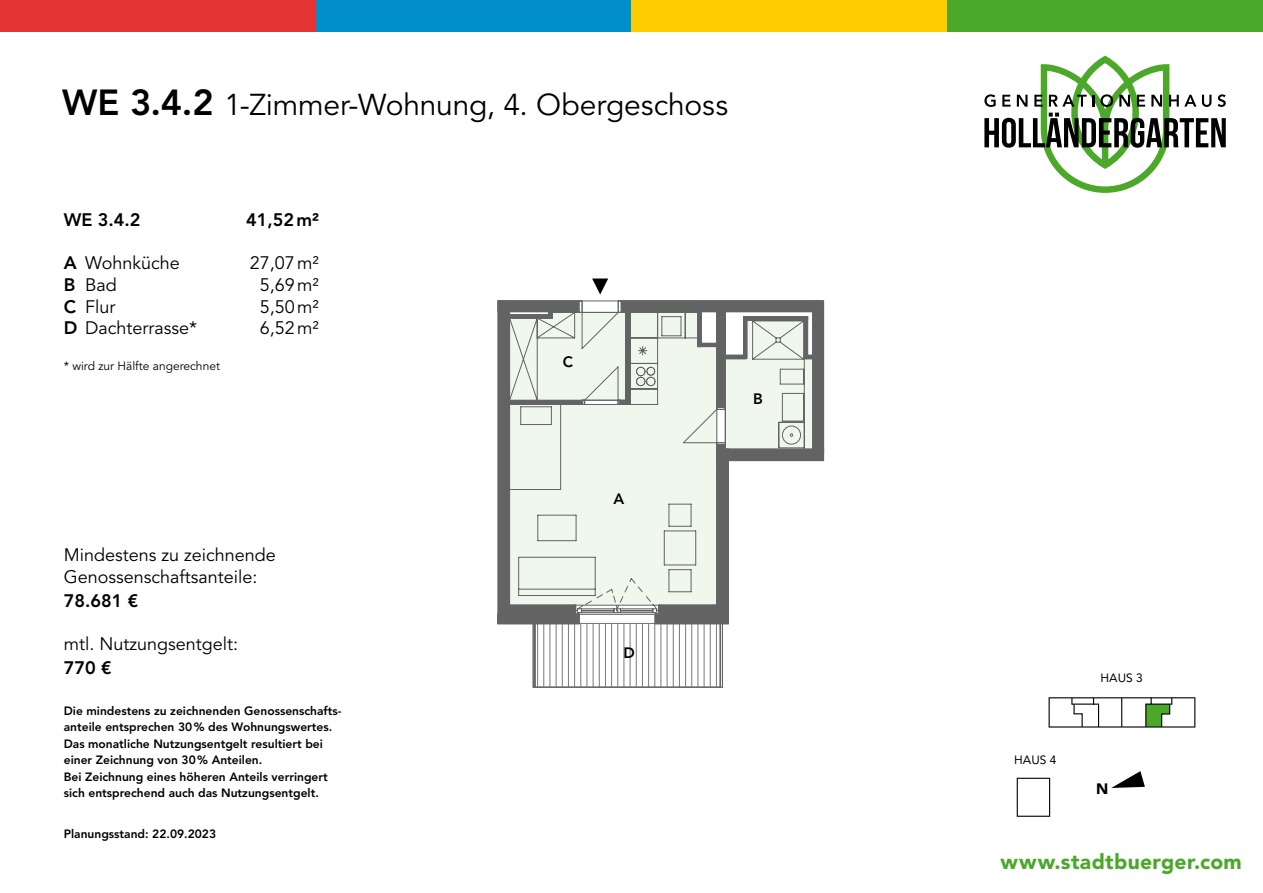
<style>
.page{position:relative;width:1263px;height:893px;background:#fff}
.page>*{position:absolute;margin:0;border:0;box-sizing:border-box;transform-origin:0 0}
.t1{font:30px "Avenir LT Std";letter-spacing:-.005em;color:#000}
.t2{font:900 21px "Avenir LT Std";letter-spacing:.015em;color:#4ba829}
.t3{font:18px/21.6px "Avenir LT Std";color:#000}
.t4{font:800 18px "Avenir LT Std";color:#000}
.t5{font:800 15px "Avenir LT Std";color:#000}
.t6{font:900 15px "Avenir LT Std";color:#000}
.t7{font:800 12px/16.5px "Avenir LT Std";color:#000}
.t8{font:12px "Avenir LT Std";color:#000}
.t9{font:12px "Avenir LT Std";color:#000}
.s1{font-weight:800;font-size:36px}
.s2{font-weight:800}
</style>
<div class="page">
<div style="left:0;top:0;width:316px;height:32px;background:#e53434"></div>
<div style="left:316px;top:0;width:315px;height:32px;background:#008fcb"></div>
<div style="left:947px;top:0;width:316px;height:32px;background:#4ba829"></div>
<div style="left:631px;top:0;width:316px;height:32px;background:#fecc00"></div>
<svg style="left:984px;top:56px;width:242px;height:137px"></svg>
<svg style="left:1111px;top:771px;width:34px;height:17px"></svg>
<svg style="left:1017px;top:778px;width:33px;height:39px"></svg>
<svg style="left:1048px;top:697px;width:147px;height:31px"></svg>
<hr style="left:716px;top:623px;width:1px;height:64px;background:#7d787a">
<hr style="left:710px;top:623px;width:1px;height:64px;background:#7d787a">
<hr style="left:704px;top:623px;width:1px;height:64px;background:#7d787a">
<hr style="left:698px;top:623px;width:1px;height:64px;background:#7d787a">
<hr style="left:691px;top:623px;width:1px;height:64px;background:#7d787a">
<hr style="left:685px;top:623px;width:1px;height:64px;background:#7d787a">
<hr style="left:679px;top:623px;width:1px;height:64px;background:#7d787a">
<hr style="left:673px;top:623px;width:1px;height:64px;background:#7d787a">
<hr style="left:667px;top:623px;width:1px;height:64px;background:#7d787a">
<hr style="left:661px;top:623px;width:1px;height:64px;background:#7d787a">
<hr style="left:654px;top:623px;width:1px;height:64px;background:#7d787a">
<hr style="left:648px;top:623px;width:1px;height:64px;background:#7d787a">
<hr style="left:642px;top:623px;width:1px;height:64px;background:#7d787a">
<hr style="left:636px;top:623px;width:1px;height:64px;background:#7d787a">
<hr style="left:630px;top:623px;width:1px;height:64px;background:#7d787a">
<hr style="left:624px;top:623px;width:1px;height:64px;background:#7d787a">
<hr style="left:617px;top:623px;width:1px;height:64px;background:#7d787a">
<hr style="left:611px;top:623px;width:1px;height:64px;background:#7d787a">
<hr style="left:605px;top:623px;width:1px;height:64px;background:#7d787a">
<hr style="left:599px;top:623px;width:1px;height:64px;background:#7d787a">
<hr style="left:593px;top:623px;width:1px;height:64px;background:#7d787a">
<hr style="left:587px;top:623px;width:1px;height:64px;background:#7d787a">
<hr style="left:580px;top:623px;width:1px;height:64px;background:#7d787a">
<hr style="left:574px;top:623px;width:1px;height:64px;background:#7d787a">
<hr style="left:568px;top:623px;width:1px;height:64px;background:#7d787a">
<hr style="left:562px;top:623px;width:1px;height:64px;background:#7d787a">
<hr style="left:556px;top:623px;width:1px;height:64px;background:#7d787a">
<hr style="left:550px;top:623px;width:1px;height:64px;background:#7d787a">
<hr style="left:543px;top:623px;width:1px;height:64px;background:#7d787a">
<hr style="left:537px;top:623px;width:1px;height:64px;background:#7d787a">
<div style="left:535px;top:623px;width:186px;height:65px;border:1px solid #7d787a"></div>
<hr style="left:722px;top:623px;width:1px;height:64px;background:#636363">
<hr style="left:534px;top:623px;width:1px;height:64px;background:#636363">
<hr style="left:720px;top:623px;width:1px;height:64px;background:#636363">
<hr style="left:533px;top:623px;width:1px;height:64px;background:#636363">
<hr style="left:535px;top:687px;width:185px;height:1px;background:#636363">
<svg style="left:497px;top:279px;width:327px;height:345px"></svg>
<svg style="left:509px;top:311px;width:296px;height:285px;background:#e1e6df"></svg>
<h1 class="t1" style="left:62px;top:87px;width:667px"><span class="s1">WE 3.4.2</span> 1-Zimmer-Wohnung, 4. Obergeschoss</h1>
<h3 class="t4" style="left:64px;top:209px;width:78px">WE 3.4.2</h3>
<h3 class="t4" style="left:246px;top:209px;width:74px">41,52m²</h3>
<h3 class="t3" style="left:64px;top:253px;width:117px"><span class="s2">A</span> Wohnküche</h3>
<h3 class="t3" style="left:250px;top:253px;width:71px">27,07m²</h3>
<h3 class="t3" style="left:64px;top:275px;width:54px"><span class="s2">B</span> Bad</h3>
<h3 class="t3" style="left:260px;top:275px;width:61px">5,69m²</h3>
<h3 class="t3" style="left:64px;top:296px;width:53px"><span class="s2">C</span> Flur</h3>
<h3 class="t3" style="left:260px;top:296px;width:61px">5,50m²</h3>
<h3 class="t3" style="left:64px;top:318px;width:135px"><span class="s2">D</span> Dachterrasse*</h3>
<h3 class="t3" style="left:260px;top:318px;width:61px">6,52m²</h3>
<p class="t8" style="left:64px;top:359px;width:158px">* wird zur Hälfte angerechnet</p>
<h3 class="t3" style="left:64px;top:545px;width:214px">Mindestens zu zeichnende<br>Genossenschaftsanteile:</h3>
<h3 class="t4" style="left:64px;top:590px;width:76px">78.681 €</h3>
<h3 class="t3" style="left:64px;top:634px;width:176px">mtl. Nutzungsentgelt:</h3>
<h3 class="t4" style="left:64px;top:657px;width:49px">770 €</h3>
<p class="t7" style="left:64px;top:702px;width:279px">Die mindestens zu zeichnenden Genossenschafts&shy;anteile entsprechen 30% des Wohnungswertes.<br>Das monatliche Nutzungsentgelt resultiert bei einer Zeichnung von 30% Anteilen.<br>Bei Zeichnung eines höheren Anteils verringert sich entsprechend auch das Nutzungsentgelt.</p>
<p class="t7" style="left:64px;top:825px;width:154px">Planungsstand: 22.09.2023</p>
<p class="t5" style="left:563px;top:345px;width:12px">C</p>
<p class="t5" style="left:563px;top:353px;width:12px">C</p>
<p class="t5" style="left:614px;top:489px;width:12px">A</p>
<p class="t5" style="left:623px;top:644px;width:13px">D</p>
<p class="t5" style="left:753px;top:389px;width:11px">B</p>
<p class="t9" style="left:1014px;top:753px;width:44px">HAUS 4</p>
<p class="t9" style="left:1100px;top:671px;width:44px">HAUS 3</p>
<p class="t6" style="left:1096px;top:780px;width:14px">N</p>
<h2 class="t2" style="left:1000px;top:849px;width:243px">www.stadtbuerger.com</h2>
</div>
